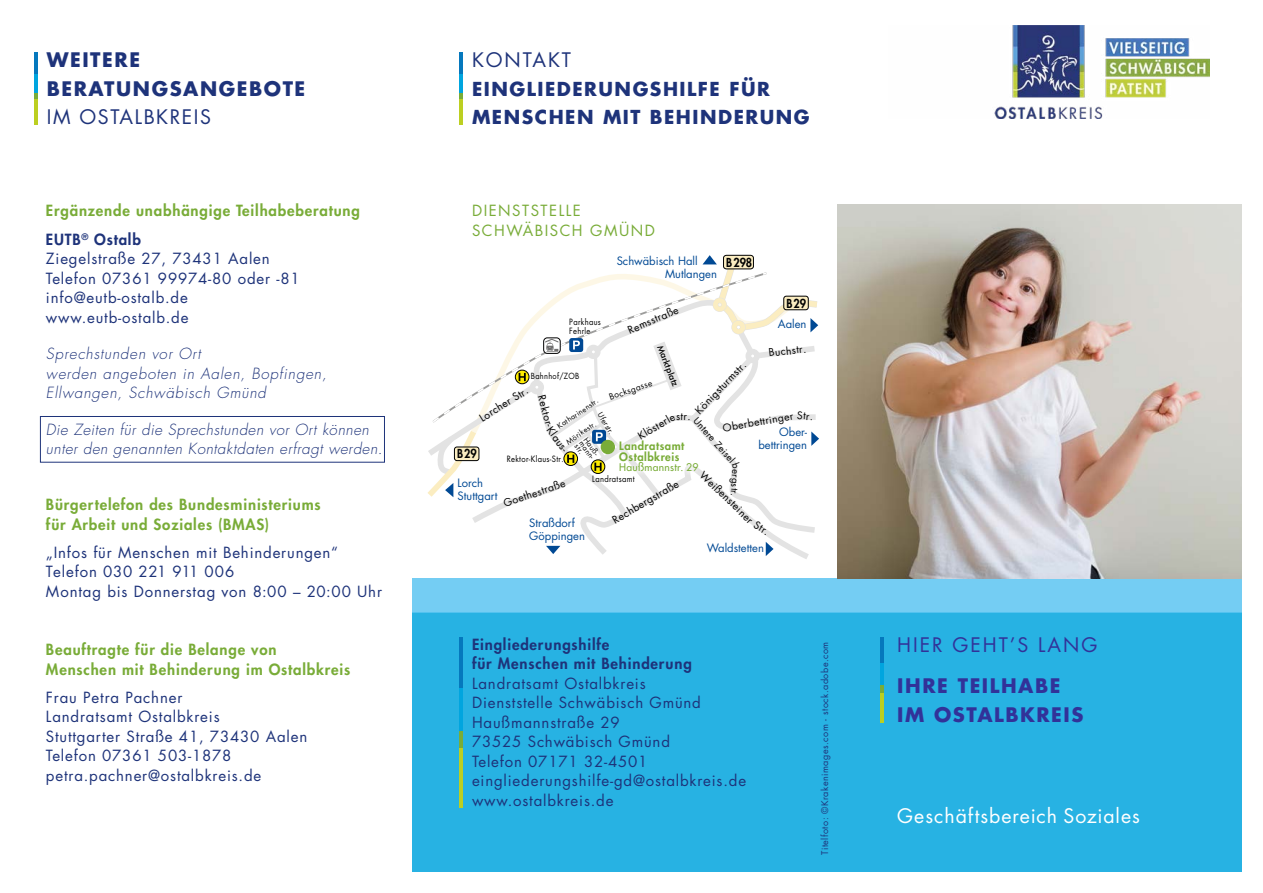
<style>
.page{position:relative;width:1263px;height:893px;background:#fff}
.page>*{position:absolute;margin:0;border:0;box-sizing:border-box;transform-origin:0 0}
.t1{font:700 19.5px/28.5px "Futura Std";letter-spacing:.08em;color:#1e337a}
.Default{font:700 19.5px/28.5px "Futura Std";letter-spacing:.08em;color:#323299}
.DIN_lang_zusatztext{font:19.5px "Futura Std";letter-spacing:.05em;color:#fff}
.t2{font:19.5px "Futura Std";letter-spacing:.1em;color:#323299}
.t3{font:19.5px "Futura Std";letter-spacing:.1em;color:#1e337a}
.t4{font:700 18.75px/28.5px "Futura Std";letter-spacing:.08em;color:#1e337a}
.Text_book_9_12_55{font:15px/19.5px "Futura Std";letter-spacing:.055em;color:#1e337a}
.Überschrift_grün_book_9_12_100_Gb{font:800 15px/19.5px "Futura Std";letter-spacing:.055em;color:#79ac38}
.Text_book_9_12_55-2{font:italic 300 15px/19.5px "Futura Std";letter-spacing:.035em;color:#1e337a}
.Text_book_9_12_55-3{font:italic 300 15px/19.5px "Futura Std";letter-spacing:.055em;color:#1e337a}
.Überschrift_grün_book_9_12_100_Gb-2{font:15px/19.5px "Futura Std";letter-spacing:.1em;color:#79ac38}
.t5{font:800 12.15px "Futura Std";color:#000;scale:.9 1}
.t6{font:11.25px/13.2px "Futura Std";color:#004994}
.t7{font:800 11.25px/11.2px "Futura Std";letter-spacing:.045em;color:#79ac38}
.t8{font:10.35px "Futura Std";color:#000}
.t9{font:500 10.35px "Futura Std";letter-spacing:.03em;color:#79ac38}
.t10{font:9.45px "Futura Std";color:#000}
.t11{font:9px "Futura Std";letter-spacing:.055em;color:#1e337a}
.t12{font:500 9px "Futura BT";color:#000}
.t13{font:8.4px/8.4px "Futura Std";letter-spacing:.04em;color:#000;scale:.9 1}
.t14{font:8.4px "Futura Std";letter-spacing:.04em;color:#000}
.t15{font:8.25px "Futura Std";letter-spacing:.04em;color:#000;scale:.9 1}
.t16{font:7.35px/5.7px "Futura Std";color:#000;text-align:justify}
.s1{font-weight:400}
.s2{font-weight:800}
</style>
<div class="page">
<img style="left:994px;top:26px;width:216px;height:92px">
<div style="left:412px;top:612px;width:830px;height:260px;background:#27b2e3"></div>
<div style="left:412px;top:578px;width:830px;height:34px;background:#74cdf3"></div>
<hr style="left:34px;top:53px;width:3px;height:21px;background:#0578bd">
<svg style="left:34px;top:92px;width:3px;height:7px"></svg>
<hr style="left:34px;top:74px;width:3px;height:18px;background:#00a5df">
<hr style="left:34px;top:99px;width:3px;height:26px;background:#bccf21">
<div style="left:40px;top:416px;width:345px;height:46px;border:1px solid #1e337a"></div>
<hr style="left:880px;top:638px;width:4px;height:25px;background:#0578bd">
<svg style="left:880px;top:684px;width:4px;height:9px"></svg>
<hr style="left:880px;top:663px;width:4px;height:21px;background:#00a5df">
<hr style="left:880px;top:693px;width:4px;height:30px;background:#bccf21">
<hr style="left:459px;top:638px;width:4px;height:51px;background:#0578bd">
<hr style="left:459px;top:731px;width:4px;height:17px;background:#79ac38">
<hr style="left:459px;top:689px;width:4px;height:42px;background:#00a5df">
<hr style="left:459px;top:748px;width:4px;height:60px;background:#bccf21">
<hr style="left:459px;top:53px;width:4px;height:21px;background:#0578bd">
<svg style="left:459px;top:92px;width:4px;height:7px"></svg>
<hr style="left:459px;top:74px;width:4px;height:18px;background:#00a5df">
<hr style="left:459px;top:99px;width:4px;height:26px;background:#bccf21">
<img style="left:838px;top:204px;width:404px;height:374px">
<svg style="left:427px;top:255px;width:392px;height:304px"></svg>
<h3 class="t1" style="left:47px;top:45px;width:260px">WEITERE<br>BERATUNGSANGEBOTE<br><span class="s1">IM OSTALBKREIS</span></h3>
<h4 class="Überschrift_grün_book_9_12_100_Gb" style="left:46px;top:201px;width:315px">Ergänzende unabhängige Teilhabeberatung</h4>
<p class="Text_book_9_12_55" style="left:46px;top:229px;width:255px"><span class="s2">EUTB</span><sup>®</sup> <span class="s2">Ostalb<br></span>Ziegelstraße 27, 73431 Aalen<br>Telefon 07361 99974-80 oder -81 info@eutb-ostalb.de www.eutb-ostalb.de</p>
<p class="Text_book_9_12_55-3" style="left:46px;top:344px;width:282px">Sprechstunden vor Ort<br>werden angeboten in Aalen, Bopfingen,<br>Ellwangen, Schwäbisch Gmünd</p>
<p class="Text_book_9_12_55-2" style="left:46px;top:420px;width:338px">Die Zeiten für die Sprechstunden vor Ort können unter den genannten Kontaktdaten erfragt werden.</p>
<h4 class="Überschrift_grün_book_9_12_100_Gb" style="left:46px;top:495px;width:276px">Bürgertelefon des Bundesministeriums für Arbeit und Soziales (BMAS)</h4>
<p class="Text_book_9_12_55" style="left:46px;top:542px;width:337px">„Infos für Menschen mit Behinderungen“<br>Telefon 030 221 911 006<br>Montag bis Donnerstag von 8:00 – 20:00 Uhr</p>
<h4 class="Überschrift_grün_book_9_12_100_Gb" style="left:46px;top:640px;width:306px">Beauftragte für die Belange von<br>Menschen mit Behinderung im Ostalbkreis</h4>
<p class="Text_book_9_12_55" style="left:46px;top:687px;width:263px">Frau Petra Pachner<br>Landratsamt Ostalbkreis<br>Stuttgarter Straße 41, 73430 Aalen<br>Telefon 07361 503-1878 petra.pachner@ostalbkreis.de</p>
<h3 class="t3" style="left:472px;top:48px;width:100px">KONTAKT</h3>
<h3 class="t4" style="left:472px;top:74px;width:339px">EINGLIEDERUNGSHILFE FÜR<br>MENSCHEN MIT BEHINDERUNG</h3>
<h4 class="Überschrift_grün_book_9_12_100_Gb-2" style="left:472px;top:201px;width:184px">DIENSTSTELLE<br>SCHWÄBISCH GMÜND</h4>
<p class="t13" style="left:569px;top:318px;width:37px">Parkhaus<br>Fehrle</p>
<p class="t6" style="left:665px;top:254px;width:53px;text-indent:-49px">Schwäbisch Hall<br>Mutlangen</p>
<p class="t8" style="left:626px;top:324px;width:55px;rotate:-23deg">Remsstraße</p>
<p class="t5" style="left:726px;top:254px;width:30px">B298</p>
<p class="t5" style="left:786px;top:295px;width:23px">B29</p>
<p class="t6" style="left:778px;top:318px;width:30px">Aalen</p>
<p class="t12" style="left:665px;top:344px;width:45px;rotate:69deg">Marktplatz</p>
<p class="t8" style="left:768px;top:346px;width:39px;rotate:-6deg">Buchstr.</p>
<p class="t8" style="left:692px;top:407px;width:70px;rotate:-46deg">Königsturmstr.</p>
<p class="t15" style="left:531px;top:371px;width:56px">Bahnhof/ZOB</p>
<p class="t14" style="left:608px;top:392px;width:46px;rotate:-19deg">Bocksgasse</p>
<p class="t8" style="left:477px;top:413px;width:56px;rotate:-32deg">Lorcher Str.</p>
<p class="t8" style="left:548px;top:394px;width:37px;rotate:75deg">Rektor-</p>
<p class="t16" style="left:557px;top:424px;width:49px;rotate:-34deg">Katharinenstr.</p>
<p class="t8" style="left:797px;top:409px;width:18px;rotate:4deg">Str.</p>
<p class="t16" style="left:602px;top:411px;width:26px;rotate:60deg">Uferstr.</p>
<p class="t8" style="left:635px;top:431px;width:42px;rotate:-30deg">Klösterle</p>
<p class="t8" style="left:676px;top:409px;width:16px;rotate:1deg">str.</p>
<p class="t8" style="left:722px;top:421px;width:73px;rotate:-10deg">Oberbettringer</p>
<p class="t10" style="left:700px;top:414px;width:59px;rotate:49deg">Untere Zeisel</p>
<p class="t8" style="left:706px;top:468px;width:71px;rotate:44deg">Weißensteiner</p>
<p class="t16" style="left:565px;top:440px;width:36px;rotate:-34deg">Mörikestr.</p>
<p class="t8" style="left:555px;top:424px;width:33px;rotate:54deg">Klaus-</p>
<p class="t6" style="left:758px;top:426px;width:50px;text-align:right">Ober&shy;bettringen</p>
<p class="t16" style="left:588px;top:437px;width:24px;rotate:54deg">Hauß&shy;mann&shy;str.</p>
<p class="t7" style="left:619px;top:440px;width:67px">Landratsamt<br>Ostalbkreis</p>
<p class="t9" style="left:619px;top:461px;width:81px">Haußmannstr. 29</p>
<p class="t5" style="left:457px;top:446px;width:23px">B29</p>
<p class="t13" style="left:507px;top:455px;width:65px">Rektor-Klaus-Str.</p>
<p class="t10" style="left:742px;top:470px;width:28px;rotate:94deg">ergstr.</p>
<p class="t13" style="left:592px;top:475px;width:49px">Landratsamt</p>
<p class="t6" style="left:458px;top:476px;width:41px">Lorch<br>Stuttgart</p>
<p class="t8" style="left:502px;top:497px;width:66px;rotate:-19deg">Goethestraße</p>
<p class="t8" style="left:610px;top:515px;width:76px;rotate:-30deg">Rechbergstraße</p>
<p class="t6" style="left:529px;top:516px;width:57px">Straßdorf<br>Göppingen</p>
<p class="t8" style="left:758px;top:518px;width:18px;rotate:31deg">Str.</p>
<p class="t6" style="left:707px;top:542px;width:59px">Waldstetten</p>
<p class="Text_book_9_12_55" style="left:472px;top:635px;width:230px"><span class="s2">Eingliederungshilfe<br>für Menschen mit Behinderung<br></span>Landratsamt Ostalbkreis<br>Dienststelle Schwäbisch Gmünd</p>
<p class="Text_book_9_12_55" style="left:472px;top:713px;width:149px">Haußmannstraße 29</p>
<p class="Text_book_9_12_55" style="left:472px;top:732px;width:199px">73525 Schwäbisch Gmünd</p>
<p class="Text_book_9_12_55" style="left:472px;top:752px;width:177px">Telefon 07171 32-4501</p>
<p class="Text_book_9_12_55" style="left:472px;top:771px;width:276px">eingliederungshilfe-gd@ostalbkreis.de</p>
<p class="Text_book_9_12_55" style="left:472px;top:791px;width:143px">www.ostalbkreis.de</p>
<p class="t11" style="left:819px;top:855px;width:215px;rotate:-90deg">Titelfoto: ©Krakenimages.com - stock.adobe.com</p>
<h1 class="t2" style="left:897px;top:633px;width:202px">HIER GEHT’S LANG</h1>
<h2 class="Default" style="left:897px;top:672px;width:188px">IHRE TEILHABE<br>IM OSTALBKREIS</h2>
<p class="DIN_lang_zusatztext" style="left:897px;top:804px;width:244px">Geschäftsbereich Soziales</p>
</div>
